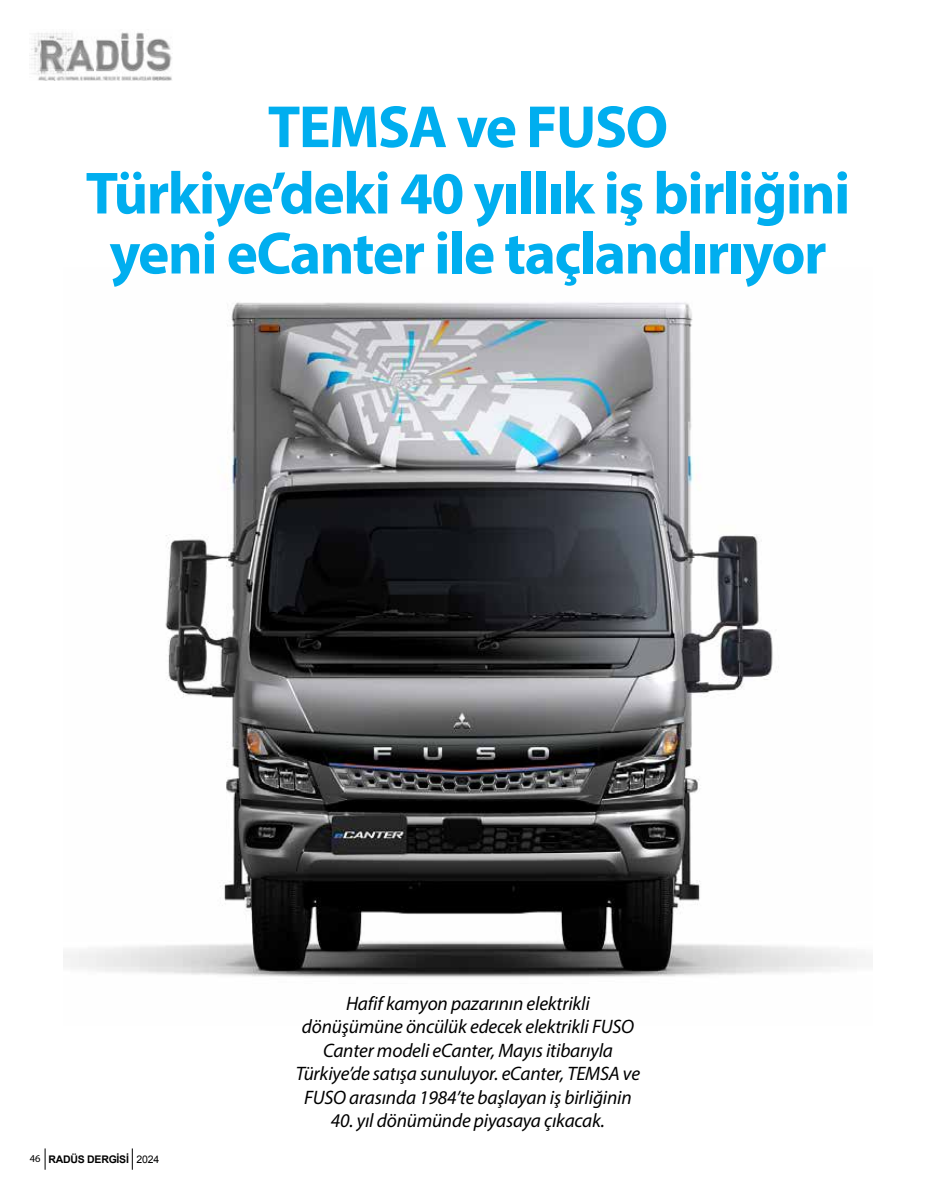
<style>
.page{position:relative;width:936px;height:1191px;background:#fff}
.page>*{position:absolute;margin:0;border:0;box-sizing:border-box;transform-origin:0 0}
.t1{font:700 60px/66.3px "Myriad Pro";letter-spacing:-.025em;color:#00aeef;text-align:center}
.t2{font:italic 19.5px/23.4px "Myriad Pro";letter-spacing:-.01em;color:#000;text-align:center}
.t3{font:700 10.5px "Arial";letter-spacing:-.025em;color:#000}
.s1{font-family:"Myriad Pro";font-weight:400}
.s2{font-weight:400}
</style>
<div class="page">
<svg style="left:45px;top:1148px;width:1px;height:21px"></svg>
<svg style="left:132px;top:1148px;width:1px;height:21px"></svg>
<img style="left:31px;top:32px;width:141px;height:49px">
<img style="left:64px;top:302px;width:802px;height:676px">
<h1 class="t1" style="left:86px;top:92px;width:766px">TEMSA ve FUSO<br>Türkiye’deki 40 yıllık iş birliğini</h1>
<h1 class="t1" style="left:109px;top:218px;width:718px">yeni eCanter ile taçlandırıyor</h1>
<p class="t3" style="left:30px;top:1152px;width:131px"><span class="s1">46</span> RADÜS DERGİSİ <span class="s2">2024</span></p>
<p class="t2" style="left:296px;top:991px;width:346px">Hafif kamyon pazarının elektrikli dönüşümüne öncülük edecek elektrikli FUSO Canter modeli eCanter, Mayıs itibarıyla Türkiye’de satışa sunuluyor. eCanter, TEMSA ve FUSO arasında 1984’te başlayan iş birliğinin</p>
<p class="t2" style="left:331px;top:1108px;width:275px">40. yıl dönümünde piyasaya çıkacak.</p>
</div>
